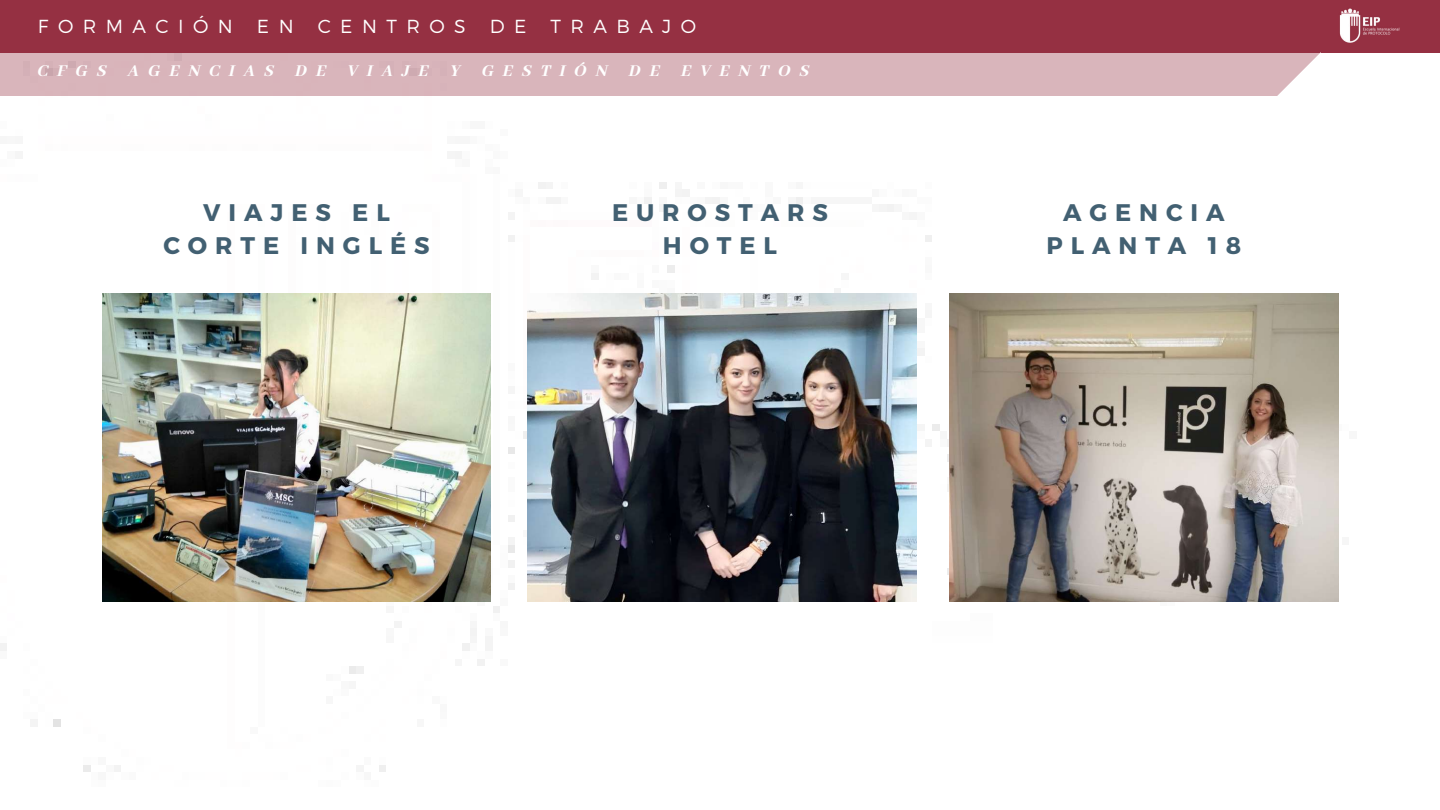
<style>
.page{position:relative;width:1440px;height:810px;background:#fff}
.page>*{position:absolute;margin:0;border:0;box-sizing:border-box;transform-origin:0 0}
.t1{font:700 24px/33px "Montserrat";letter-spacing:.33em;color:#426072;text-align:center}
.t2{font:300 18.9px "Montserrat";letter-spacing:.5em;color:#fff}
.t3{font:18px "CA Generated";letter-spacing:.5em;color:#fff}
</style>
<div class="page">
<img style="left:0;top:52px;width:1440px;height:720px">
<div style="left:0;top:44px;width:1321px;height:52px;background:#d9b5bb"></div>
<div style="left:0;top:0;width:1440px;height:52px;background:#953042"></div>
<img style="left:102px;top:293px;width:389px;height:308px">
<img style="left:1339px;top:8px;width:61px;height:35px">
<img style="left:528px;top:293px;width:388px;height:308px">
<img style="left:950px;top:293px;width:388px;height:308px">
<svg style="left:1226px;top:52px;width:95px;height:95px"></svg>
<p class="t2" style="left:38px;top:14px;width:196px">FORMACIÓN</p>
<p class="t2" style="left:257px;top:14px;width:38px">E N</p>
<p class="t2" style="left:318px;top:14px;width:150px">CENTROS</p>
<p class="t2" style="left:490px;top:14px;width:38px">D E</p>
<p class="t2" style="left:550px;top:14px;width:147px">TRABAJO</p>
<p class="t3" style="left:38px;top:61px;width:773px">CFGS AGENCIAS DE VIAJE Y GESTIÓN DE EVENTOS</p>
<p class="t1" style="left:163px;top:195px;width:268px">VIAJES EL<br>CORTE INGLÉS</p>
<p class="t1" style="left:612px;top:195px;width:217px">EUROSTARS<br>HOTEL</p>
<p class="t1" style="left:1047px;top:195px;width:196px">AGENCIA<br>PLANTA 18</p>
</div>
